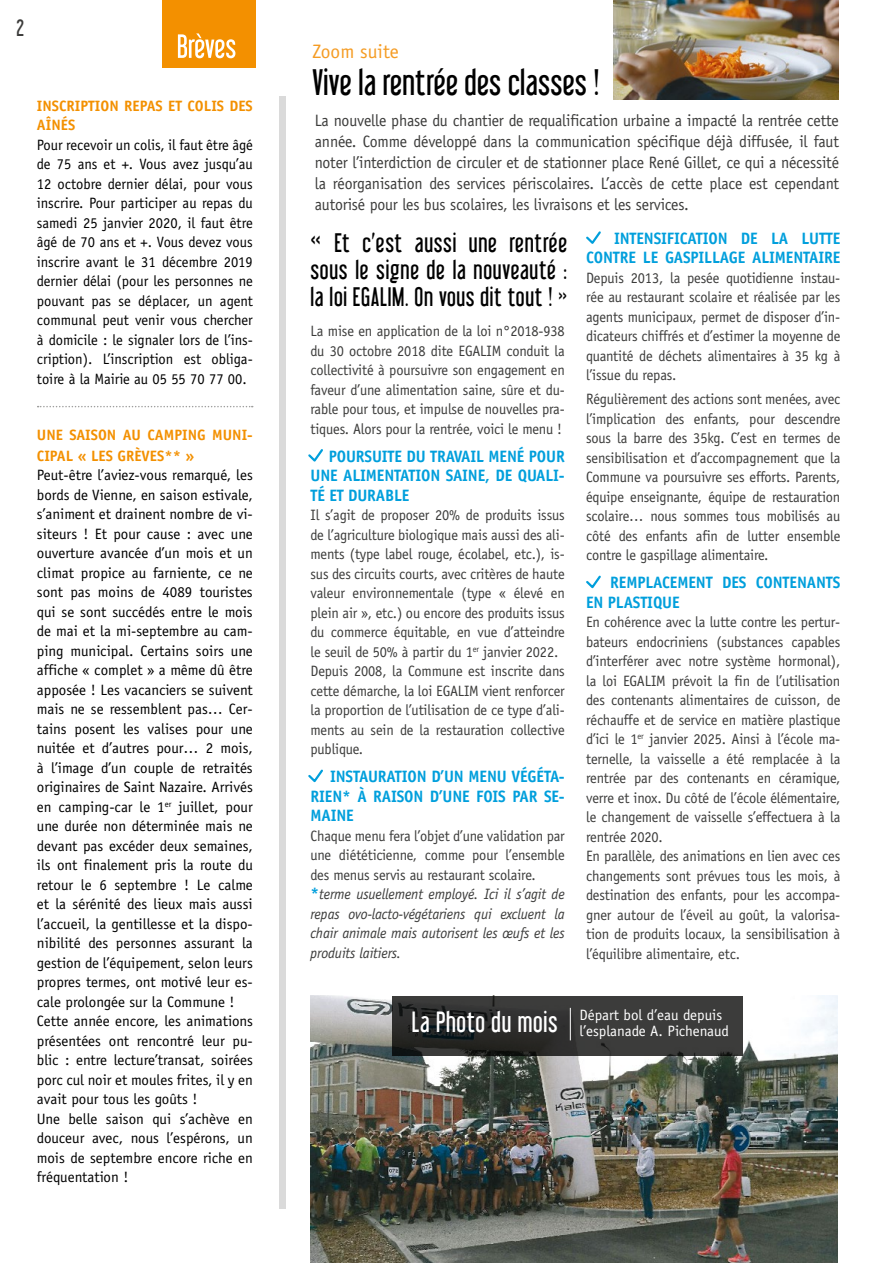
<style>
.page{position:relative;width:893px;height:1263px;background:#fff}
.page>*{position:absolute;margin:0;border:0;box-sizing:border-box;transform-origin:0 0}
.t1{font:33px "Libel Suit";letter-spacing:.01em;color:#000}
.t2{font:26.25px "Libel Suit";letter-spacing:.03em;color:#fff}
.t3{font:24px/27px "Libel Suit";letter-spacing:.03em;color:#000;text-align:justify}
.t4{font:21px "Libel Suit";color:#3c3c3b}
.t5{font:19.5px "Officina Sans Std";color:#f59c24}
.t6{font:16.5px/21px "Officina Sans";letter-spacing:-.01em;color:#3c3c3b;text-align:justify;scale:.96 1}
.t7{font:700 16.5px/19.5px "Officina Sans";letter-spacing:-.01em;color:#009fdc;text-align:justify;scale:.96 1}
.t8{font:15px/19.5px "Officina Sans";letter-spacing:-.01em;color:#3c3c3b;text-align:justify;scale:.96 1}
.t9{font:15px/19.5px "Officina Sans Std";color:#000;text-align:justify}
.t10{font:italic 15px/19.5px "Officina Sans";letter-spacing:-.01em;color:#3c3c3b;scale:.96 1}
.t11{font:700 15px/19.5px "Officina Sans Std";color:#f39000}
.t12{font:15px/16.5px "Officina Sans Std";color:#fff}
.s1{font-size:28.5px}
.s2{font-style:normal}
.s3{font-weight:700;font-style:normal;font-size:16.5px;color:#009fdc}
</style>
<div class="page">
<div style="left:162px;top:0;width:94px;height:68px;background:#f39000"></div>
<svg style="left:178px;top:33px;width:57px;height:25px"></svg>
<div style="left:280px;top:97px;width:6px;height:1112px;background:#dadada"></div>
<img style="left:310px;top:995px;width:527px;height:268px">
<svg style="left:38px;top:406px;width:215px;height:1px"></svg>
<svg style="left:586px;top:231px;width:15px;height:13px"></svg>
<svg style="left:586px;top:575px;width:15px;height:14px"></svg>
<svg style="left:308px;top:449px;width:15px;height:13px"></svg>
<svg style="left:308px;top:769px;width:15px;height:14px"></svg>
<svg style="left:392px;top:996px;width:350px;height:60px;fill:#3b3c3b"></svg>
<hr style="left:570px;top:1008px;width:1px;height:32px;background:#fff">
<img style="left:613px;top:0;width:226px;height:100px">
<h3 class="t4" style="left:16px;top:15px;width:9px">2</h3>
<p class="t11" style="left:37px;top:96px;width:217px">INSCRIPTION REPAS ET COLIS DES<br>AÎNÉS</p>
<p class="t9" style="left:37px;top:135px;width:217px">Pour recevoir un colis, il faut être âgé de 75 ans et +. Vous avez jusqu’au 12 octobre dernier délai, pour vous inscrire. Pour participer au repas du samedi 25 janvier 2020, il faut être âgé de 70 ans et +. Vous devez vous inscrire avant le 31 décembre 2019 dernier délai (pour les personnes ne pouvant pas se déplacer, un agent communal peut venir vous chercher à domicile : le signaler lors de l’ins&shy;cription). L’inscription est obliga&shy;toire à la Mairie au 05 55 70 77 00.</p>
<p class="t11" style="left:37px;top:424px;width:217px;line-height:21px">UNE SAISON AU CAMPING MUNI-<br>CIPAL « LES GRÈVES** »</p>
<p class="t9" style="left:37px;top:465px;width:217px;text-align:left">Peut-être l’aviez-vous remarqué, les bords de Vienne, en saison estivale, s’animent et drainent nombre de vi&shy;siteurs ! Et pour cause : avec une ouverture avancée d’un mois et un climat propice au farniente, ce ne sont pas moins de 4089 touristes qui se sont succédés entre le mois de mai et la mi-septembre au cam&shy;ping municipal. Certains soirs une affiche « complet » a même dû être apposée ! Les vacanciers se suivent mais ne se ressemblent pas… Cer&shy;tains posent les valises pour une nuitée et d’autres pour… 2 mois, à l’image d’un couple de retraités originaires de Saint Nazaire. Arrivés en camping-car le 1<sup>er</sup> juillet, pour une durée non déterminée mais ne devant pas excéder deux semaines, ils ont finalement pris la route du retour le 6 septembre ! Le calme et la sérénité des lieux mais aussi l’accueil, la gentillesse et la dispo&shy;nibilité des personnes assurant la gestion de l’équipement, selon leurs propres termes, ont motivé leur es&shy;cale prolongée sur la Commune !<br>Cette année encore, les animations présentées ont rencontré leur pu&shy;blic : entre lecture’transat, soirées porc cul noir et moules frites, il y en avait pour tous les goûts !<br>Une belle saison qui s’achève en douceur avec, nous l’espérons, un mois de septembre encore riche en fréquentation !</p>
<h3 class="t5" style="left:313px;top:40px;width:88px">Zoom suite</h3>
<h1 class="t1" style="left:313px;top:63px;width:288px">Vive la rentrée des classes !</h1>
<p class="t6" style="left:315px;top:110px;width:548px">La nouvelle phase du chantier de requalification urbaine a impacté la rentrée cette année. Comme développé dans la communication spécifique déjà diffusée, il faut noter l’interdiction de circuler et de stationner place René Gillet, ce qui a nécessité la réorganisation des services périscolaires. L’accès de cette place est cependant autorisé pour les bus scolaires, les livraisons et les services.</p>
<h3 class="t3" style="left:310px;top:229px;width:258px"><span class="s1">«</span> Et c’est aussi une rentrée sous le signe de la nouveauté : la loi EGALIM. On vous dit tout ! »</h3>
<p class="t7" style="left:586px;top:228px;width:266px;text-align:right">INTENSIFICATION DE LA LUTTE<br>CONTRE LE GASPILLAGE ALIMENTAIRE</p>
<p class="t8" style="left:586px;top:268px;width:266px">Depuis 2013, la pesée quotidienne instau&shy;rée au restaurant scolaire et réalisée par les agents municipaux, permet de disposer d’in&shy;dicateurs chiffrés et d’estimer la moyenne de quantité de déchets alimentaires à 35 kg à l’issue du repas.</p>
<p class="t8" style="left:586px;top:389px;width:266px">Régulièrement des actions sont menées, avec l’implication des enfants, pour descendre sous la barre des 35kg. C’est en termes de sensibilisation et d’accompagnement que la Commune va poursuivre ses efforts. Parents, équipe enseignante, équipe de restauration scolaire… nous sommes tous mobilisés au côté des enfants afin de lutter ensemble contre le gaspillage alimentaire.</p>
<p class="t7" style="left:586px;top:573px;width:266px;text-indent:24px">REMPLACEMENT DES CONTENANTS<br>EN PLASTIQUE</p>
<p class="t8" style="left:586px;top:612px;width:266px;text-align:left">En cohérence avec la lutte contre les pertur&shy;bateurs endocriniens (substances capables d’interférer avec notre système hormonal), la loi EGALIM prévoit la fin de l’utilisation des contenants alimentaires de cuisson, de réchauffe et de service en matière plastique d’ici le 1<sup>er</sup> janvier 2025. Ainsi à l’école ma&shy;ternelle, la vaisselle a été remplacée à la rentrée par des contenants en céramique, verre et inox. Du côté de l’école élémentaire, le changement de vaisselle s’effectuera à la rentrée 2020.<br>En parallèle, des animations en lien avec ces changements sont prévues tous les mois, à destination des enfants, pour les accompa&shy;gner autour de l’éveil au goût, la valorisa&shy;tion de produits locaux, la sensibilisation à l’équilibre alimentaire, etc.</p>
<p class="t8" style="left:310px;top:321px;width:266px">La mise en application de la loi n°2018-938 du 30 octobre 2018 dite EGALIM conduit la collectivité à poursuivre son engagement en faveur d’une alimentation saine, sûre et du&shy;rable pour tous, et impulse de nouvelles pra&shy;tiques. Alors pour la rentrée, voici le menu !</p>
<p class="t7" style="left:310px;top:446px;width:266px;text-indent:18px">POURSUITE DU TRAVAIL MENÉ POUR UNE ALIMENTATION SAINE, DE QUALI-TÉ ET DURABLE</p>
<p class="t8" style="left:310px;top:505px;width:266px;text-align:left">Il s’agit de proposer 20% de produits issus de l’agriculture biologique mais aussi des ali&shy;ments (type label rouge, écolabel, etc.), is&shy;sus des circuits courts, avec critères de haute valeur environnementale (type « élevé en plein air », etc.) ou encore des produits issus du commerce équitable, en vue d’atteindre le seuil de 50% à partir du 1<sup>er</sup> janvier 2022.<br>Depuis 2008, la Commune est inscrite dans cette démarche, la loi EGALIM vient renforcer la proportion de l’utilisation de ce type d’ali&shy;ments au sein de la restauration collective publique.</p>
<p class="t7" style="left:310px;top:767px;width:266px;text-indent:20px">INSTAURATION D’UN MENU VÉGÉTA-RIEN* À RAISON D’UNE FOIS PAR SE-MAINE</p>
<p class="t10" style="left:310px;top:826px;width:266px"><span class="s2">Chaque menu fera l’objet d’une validation par une diététicienne, comme pour l’ensemble des menus servis au restaurant scolaire. </span><span class="s3">*</span>terme usuellement employé. Ici il s’agit de repas ovo-lacto-végétariens qui excluent la chair animale mais autorisent les œufs et les produits laitiers.</p>
<h2 class="t2" style="left:412px;top:1006px;width:147px">La Photo du mois</h2>
<p class="t12" style="left:579px;top:1006px;width:151px">Départ bol d’eau depuis l’esplanade A. Pichenaud</p>
</div>
